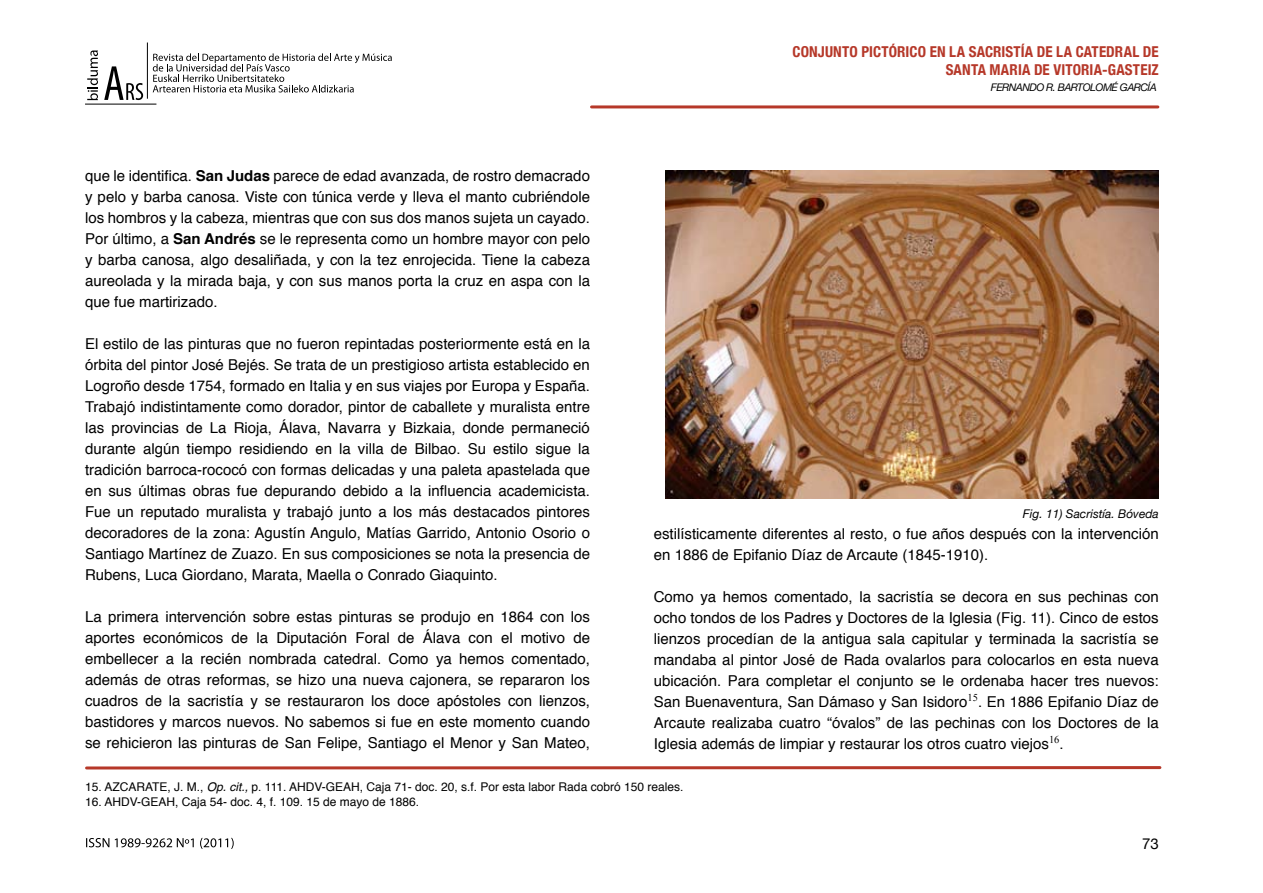
<style>
.page{position:relative;width:1263px;height:893px;background:#fff}
.page>*{position:absolute;margin:0;border:0;box-sizing:border-box;transform-origin:0 0}
.t1{font:15px/21px "Helvetica";color:#000;text-align:justify}
.t2{font:700 condensed 15px/18px "Helvetica Neue";letter-spacing:.01em;color:#b63829;text-align:right}
.t3{font:15px "Helvetica Neue";color:#000}
.t4{font:12px "Helvetica";color:#000}
.t5{font:italic 12px "Helvetica Neue";color:#000}
.t6{font:italic 10.5px "Helvetica Neue";letter-spacing:-.05em;color:#000}
.s1{font-weight:700}
.s2{font-style:italic}
</style>
<div class="page">
<svg style="left:104px;top:66px;width:39px;height:34px"></svg>
<svg style="left:87px;top:50px;width:11px;height:50px"></svg>
<hr style="left:85px;top:104px;width:71px;height:1px;background:#000">
<svg style="left:153px;top:53px;width:239px;height:39px"></svg>
<hr style="left:147px;top:43px;width:1px;height:56px;background:#000">
<hr style="left:591px;top:105px;width:567px;height:3px;background:#b63829">
<svg style="left:86px;top:838px;width:148px;height:11px"></svg>
<img style="left:665px;top:170px;width:494px;height:329px">
<hr style="left:87px;top:766px;width:1073px;height:3px;background:#b63829">
<p class="t2" style="left:792px;top:42px;width:368px">CONJUNTO PICTÓRICO EN LA SACRISTÍA DE LA CATEDRAL DE<br>SANTA MARIA DE VITORIA-GASTEIZ</p>
<p class="t6" style="left:991px;top:81px;width:167px">FERNANDO R. BARTOLOMÉ GARCÍA</p>
<p class="t1" style="left:85px;top:166px;width:506px">que le identifica. <span class="s1">San Judas</span> parece de edad avanzada, de rostro demacrado y pelo y barba canosa. Viste con túnica verde y lleva el manto cubriéndole los hombros y la cabeza, mientras que con sus dos manos sujeta un cayado.<br>Por último, a <span class="s1">San Andrés</span> se le representa como un hombre mayor con pelo y barba canosa, algo desaliñada, y con la tez enrojecida. Tiene la cabeza aureolada y la mirada baja, y con sus manos porta la cruz en aspa con la que fue martirizado.</p>
<p class="t1" style="left:85px;top:334px;width:506px">El estilo de las pinturas que no fueron repintadas posteriormente está en la órbita del pintor José Bejés. Se trata de un prestigioso artista establecido en Logroño desde 1754, formado en Italia y en sus viajes por Europa y España.<br>Trabajó indistintamente como dorador, pintor de caballete y muralista entre las provincias de La Rioja, Álava, Navarra y Bizkaia, donde permaneció durante algún tiempo residiendo en la villa de Bilbao. Su estilo sigue la tradición barroca-rococó con formas delicadas y una paleta apastelada que en sus últimas obras fue depurando debido a la influencia academicista.<br>Fue un reputado muralista y trabajó junto a los más destacados pintores decoradores de la zona: Agustín Angulo, Matías Garrido, Antonio Osorio o Santiago Martínez de Zuazo. En sus composiciones se nota la presencia de Rubens, Luca Giordano, Marata, Maella o Conrado Giaquinto.</p>
<p class="t1" style="left:85px;top:607px;width:506px">La primera intervención sobre estas pinturas se produjo en 1864 con los aportes económicos de la Diputación Foral de Álava con el motivo de embellecer a la recién nombrada catedral. Como ya hemos comentado, además de otras reformas, se hizo una nueva cajonera, se repararon los cuadros de la sacristía y se restauraron los doce apóstoles con lienzos, bastidores y marcos nuevos. No sabemos si fue en este momento cuando se rehicieron las pinturas de San Felipe, Santiago el Menor y San Mateo,</p>
<p class="t5" style="left:1023px;top:507px;width:137px">Fig. 11) Sacristía. Bóveda</p>
<p class="t1" style="left:654px;top:524px;width:506px">estilísticamente diferentes al resto, o fue años después con la intervención en 1886 de Epifanio Díaz de Arcaute (1845-1910).</p>
<p class="t1" style="left:654px;top:587px;width:506px">Como ya hemos comentado, la sacristía se decora en sus pechinas con ocho tondos de los Padres y Doctores de la Iglesia (Fig. 11). Cinco de estos lienzos procedían de la antigua sala capitular y terminada la sacristía se mandaba al pintor José de Rada ovalarlos para colocarlos en esta nueva ubicación. Para completar el conjunto se le ordenaba hacer tres nuevos:<br>San Buenaventura, San Dámaso y San Isidoro<sup>15</sup>. En 1886 Epifanio Díaz de Arcaute realizaba cuatro “óvalos” de las pechinas con los Doctores de la Iglesia además de limpiar y restaurar los otros cuatro viejos<sup>16</sup>.</p>
<p class="t4" style="left:85px;top:778px;width:600px">15. AZCARATE, J. M., <span class="s2">Op. cit.,</span> p. 111. AHDV-GEAH, Caja 71- doc. 20, s.f. Por esta labor Rada cobró 150 reales.</p>
<p class="t4" style="left:85px;top:793px;width:336px">16. AHDV-GEAH, Caja 54- doc. 4, f. 109. 15 de mayo de 1886.</p>
<p class="t3" style="left:1142px;top:834px;width:18px">73</p>
</div>
